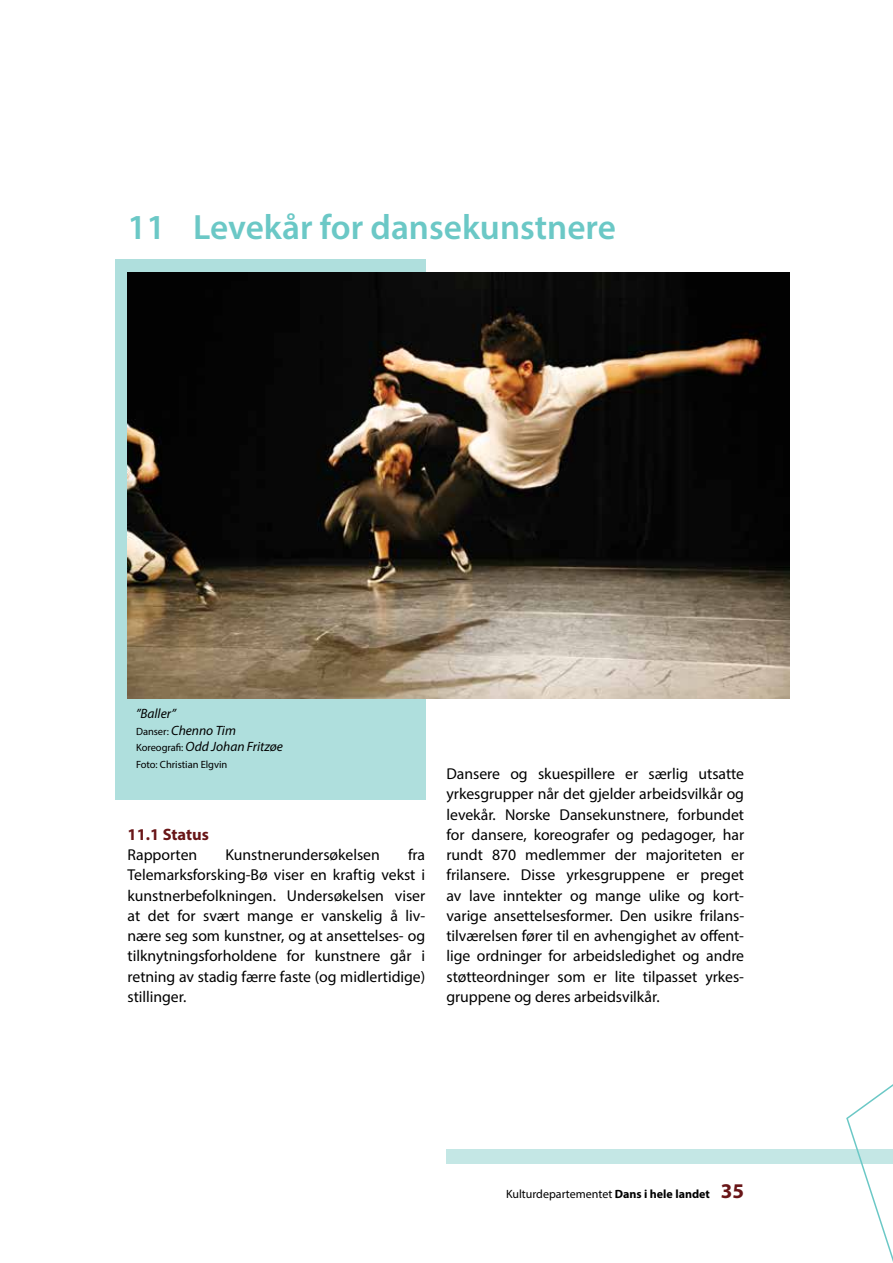
<style>
.page{position:relative;width:893px;height:1263px;background:#fff}
.page>*{position:absolute;margin:0;border:0;box-sizing:border-box;transform-origin:0 0}
.t1{font:600 35.25px "Myriad Pro";color:#6bc8c6}
.t2{font:700 21px "Myriad Pro";color:#691618}
.t3{font:700 16.5px "Myriad Pro";color:#691618}
.t4{font:15.75px/20.2px "Myriad Pro";letter-spacing:-.005em;color:#000;text-align:justify}
.t5{font:italic 13.5px/16.5px "Myriad Pro";letter-spacing:-.005em;color:#000}
.t6{font:12px "Myriad Pro";color:#000}
.t7{font:10.5px "Myriad Pro";letter-spacing:-.005em;color:#000}
.s1{font-style:normal;font-size:10.5px}
.s2{font-weight:700}
</style>
<div class="page">
<div style="left:115px;top:259px;width:310px;height:540px;background:#afdfdd"></div>
<img style="left:128px;top:272px;width:661px;height:426px">
<div style="left:446px;top:1149px;width:447px;height:15px;background:#c4e7e5"></div>
<svg style="left:846px;top:1084px;width:47px;height:178px"></svg>
<h1 class="t1" style="left:128px;top:205px;width:490px">11 Levekår for dansekunstnere</h1>
<p class="t5" style="left:136px;top:705px;width:149px">”Baller”<br><span class="s1">Danser:</span> Chenno Tim<br><span class="s1">Koreografi:</span> Odd Johan Fritzøe</p>
<p class="t7" style="left:136px;top:758px;width:93px">Foto: Christian Elgvin</p>
<p class="t3" style="left:128px;top:823px;width:83px">11.1 Status</p>
<p class="t4" style="left:128px;top:844px;width:71px">Rapporten</p>
<p class="t4" style="left:226px;top:844px;width:156px">Kunstnerundersøkelsen</p>
<p class="t4" style="left:128px;top:844px;width:299px;text-indent:280px">fra Telemarksforsking-Bø viser en kraftig vekst i kunstnerbefolkningen. Undersøkelsen viser at det for svært mange er vanskelig å liv&shy;nære seg som kunstner, og at ansettelses- og tilknytningsforholdene for kunstnere går i retning av stadig færre faste (og midlertidige) stillinger.</p>
<p class="t4" style="left:446px;top:763px;width:299px">Dansere og skuespillere er særlig utsatte yrkesgrupper når det gjelder arbeidsvilkår og levekår. Norske Dansekunstnere, forbundet for dansere, koreografer og pedagoger, har rundt 870 medlemmer der majoriteten er frilansere. Disse yrkesgruppene er preget av lave inntekter og mange ulike og kort&shy;varige ansettelsesformer. Den usikre frilans&shy;tilværelsen fører til en avhengighet av offent&shy;lige ordninger for arbeidsledighet og andre støtteordninger som er lite tilpasset yrkes&shy;gruppene og deres arbeidsvilkår.</p>
<p class="t6" style="left:506px;top:1187px;width:205px">Kulturdepartementet <span class="s2">Dans i hele landet</span></p>
<h2 class="t2" style="left:721px;top:1177px;width:25px">35</h2>
</div>
